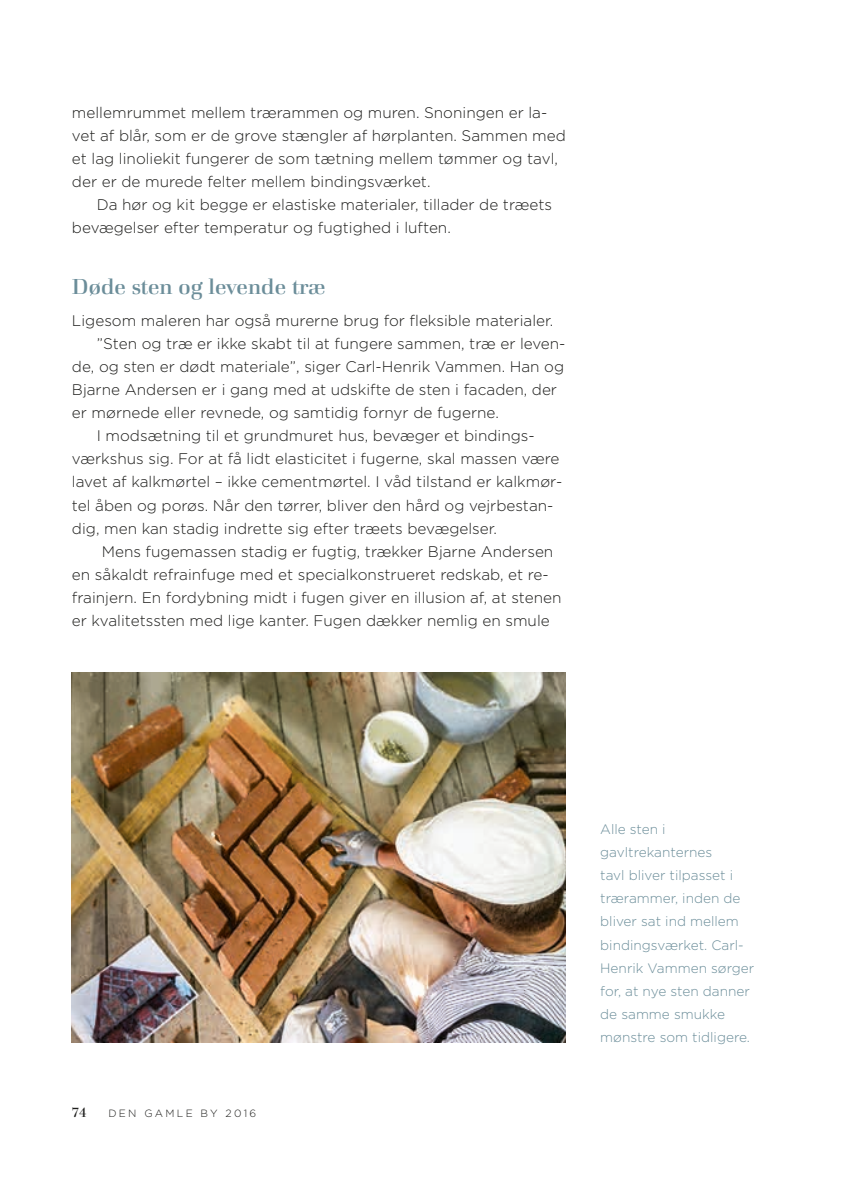
<style>
.page{position:relative;width:844px;height:1191px;background:#fff}
.page>*{position:absolute;margin:0;border:0;box-sizing:border-box;transform-origin:0 0}
.t1{font:600 22.75px "De Archie";color:#6b8d99}
.t2{font:300 15.4px/23.1px "Gotham";color:#1d1d1b}
.t3{font:600 14px "De Archie";color:#1d1d1b}
.t4{font:300 13.65px/23.1px "Gotham";color:#6b8d99}
.t5{font:300 10.5px "Gotham";letter-spacing:.22em;color:#1d1d1b}
</style>
<div class="page">
<img style="left:72px;top:672px;width:494px;height:370px">
<p class="t2" style="left:72px;top:100px;width:495px">mellemrummet mellem trærammen og muren. Snoningen er la&shy;vet af blår, som er de grove stængler af hørplanten. Sammen med et lag linoliekit fungerer de som tætning mellem tømmer og tavl, der er de murede felter mellem bindingsværket.</p>
<p class="t2" style="left:72px;top:193px;width:481px;text-indent:25px">Da hør og kit begge er elastiske materialer, tillader de træets bevægelser efter temperatur og fugtighed i luften.</p>
<h1 class="t1" style="left:72px;top:272px;width:255px">Døde sten og levende træ</h1>
<p class="t2" style="left:72px;top:308px;width:482px">Ligesom maleren har også murerne brug for fleksible materialer.</p>
<p class="t2" style="left:97px;top:331px;width:470px">”Sten og træ er ikke skabt til at fungere sammen, træ er leven-</p>
<p class="t2" style="left:72px;top:354px;width:493px">de, og sten er dødt materiale”, siger Carl-Henrik Vammen. Han og</p>
<p class="t2" style="left:72px;top:377px;width:486px">Bjarne Andersen er i gang med at udskifte de sten i facaden, der</p>
<p class="t2" style="left:72px;top:400px;width:428px">er mørnede eller revnede, og samtidig fornyr de fugerne.</p>
<p class="t2" style="left:97px;top:424px;width:439px">I modsætning til et grundmuret hus, bevæger et bindings-</p>
<p class="t2" style="left:72px;top:447px;width:489px">værkshus sig. For at få lidt elasticitet i fugerne, skal massen være</p>
<p class="t2" style="left:72px;top:470px;width:492px">lavet af kalkmørtel – ikke cementmørtel. I våd tilstand er kalkmør-</p>
<p class="t2" style="left:72px;top:493px;width:483px">tel åben og porøs. Når den tørrer, bliver den hård og vejrbestan-</p>
<p class="t2" style="left:72px;top:516px;width:426px">dig, men kan stadig indrette sig efter træets bevægelser.</p>
<p class="t2" style="left:102px;top:539px;width:453px">Mens fugemassen stadig er fugtig, trækker Bjarne Andersen</p>
<p class="t2" style="left:72px;top:562px;width:478px">en såkaldt refrainfuge med et specialkonstrueret redskab, et re-</p>
<p class="t2" style="left:72px;top:585px;width:491px">frainjern. En fordybning midt i fugen giver en illusion af, at stenen</p>
<p class="t2" style="left:72px;top:608px;width:479px">er kvalitetssten med lige kanter. Fugen dækker nemlig en smule</p>
<p class="t3" style="left:72px;top:1104px;width:16px">74</p>
<p class="t5" style="left:108px;top:1106px;width:149px">DEN GAMLE BY 2016</p>
<p class="t4" style="left:600px;top:817px;width:155px">Alle sten i gavltrekanternes<br>tavl bliver tilpasset i trærammer, inden de bliver sat ind mellem bindingsværket. Carl-<br>Henrik Vammen sørger for, at nye sten danner de samme smukke mønstre som tidligere.</p>
</div>
